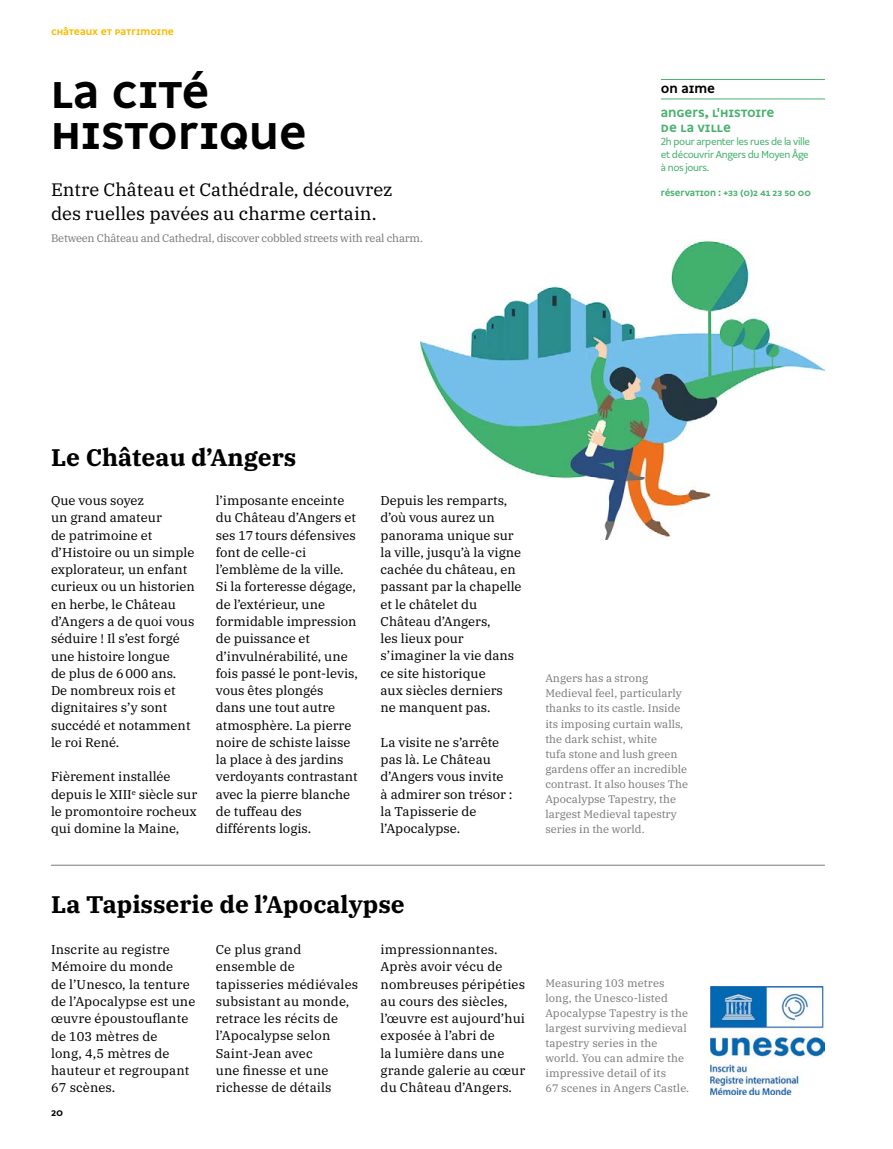
<style>
.page{position:relative;width:893px;height:1149px;background:#fff}
.page>*{position:absolute;margin:0;border:0;box-sizing:border-box;transform-origin:0 0}
.t1{font:700 48px/41px "Syndicat Beta A";color:#000}
.t2{font:700 24px "IBM Plex Serif";color:#000}
.t3{font:18px/23.7px "IBM Plex Serif";color:#000}
.t4{font:700 13.5px/15.1px "Syndicat Beta A";color:#49b170}
.t5{font:700 13.5px "Syndicat Beta A";color:#000}
.t6{font:12.75px/17.2px "IBM Plex Serif";color:#000}
.t7{font:10.8px/15.1px "IBM Plex Serif";color:#7c7b7b}
.t8{font:10.8px "IBM Plex Serif";letter-spacing:-.02em;color:#7c7b7b}
.t9{font:700 10.5px "Syndicat Beta A";color:#fbba00}
.t10{font:700 10.5px "Syndicat Beta A";color:#000}
.t11{font:9.75px/12.9px "Syndicat Beta A";letter-spacing:-.035em;color:#49b170}
.t12{font:700 9.75px "Syndicat Beta A";letter-spacing:-.01em;color:#49b170}
</style>
<div class="page">
<img style="left:421px;top:240px;width:404px;height:299px">
<img style="left:710px;top:986px;width:115px;height:107px">
<hr style="left:51px;top:864px;width:774px;height:1px;background:#7c7b7b">
<hr style="left:661px;top:79px;width:164px;height:1px;background:#49b170">
<hr style="left:661px;top:99px;width:164px;height:1px;background:#49b170">
<p class="t9" style="left:51px;top:24px;width:124px">Châteaux et patrimoine</p>
<h1 class="t1" style="left:51px;top:74px;width:258px">La cité historique</h1>
<h3 class="t3" style="left:51px;top:177px;width:343px">Entre Château et Cathédrale, découvrez des ruelles pavées au charme certain.</h3>
<p class="t8" style="left:51px;top:229px;width:374px">Between Château and Cathedral, discover cobbled streets with real charm.</p>
<p class="t5" style="left:661px;top:79px;width:56px">on aime</p>
<p class="t4" style="left:661px;top:105px;width:115px">Angers, l'histoire de la Ville</p>
<p class="t11" style="left:661px;top:135px;width:151px">2h pour arpenter les rues de la ville et découvrir Angers du Moyen Âge à nos jours.</p>
<p class="t12" style="left:661px;top:186px;width:152px">Réservation : +33 (0)2 41 23 50 00</p>
<h2 class="t2" style="left:51px;top:438px;width:247px">Le Château d’Angers</h2>
<p class="t6" style="left:51px;top:491px;width:145px">Que vous soyez<br>un grand amateur<br>de patrimoine et d’Histoire ou un simple explorateur, un enfant curieux ou un historien en herbe, le Château d’Angers a de quoi vous séduire ! Il s’est forgé une histoire longue<br>de plus de 6000 ans.<br>De nombreux rois et dignitaires s’y sont succédé et notamment le roi René.</p>
<p class="t6" style="left:51px;top:767px;width:148px">Fièrement installée depuis le XIII<sup>e</sup> siècle sur le promontoire rocheux qui domine la Maine,</p>
<p class="t6" style="left:216px;top:491px;width:144px">l’imposante enceinte du Château d’Angers et ses 17tours défensives font de celle-ci l’emblème de la ville.<br>Si la forteresse dégage, de l’extérieur, une formidable impression de puissance et d’invulnérabilité, une fois passé le pont-levis, vous êtes plongés<br>dans une tout autre atmosphère. La pierre noire de schiste laisse la place à des jardins verdoyants contrastant avec la pierre blanche de tuffeau des différents logis.</p>
<p class="t6" style="left:381px;top:490px;width:143px">Depuis les remparts, d’où vous aurez un panorama unique sur la ville, jusqu’à la vigne cachée du château, en passant par la chapelle et le châtelet du<br>Château d’Angers,<br>les lieux pour s’imaginer la vie dans ce site historique<br>aux siècles derniers<br>ne manquent pas.</p>
<p class="t6" style="left:381px;top:732px;width:134px">La visite ne s’arrête pas là. Le Château d’Angers vous invite à admirer son trésor : la Tapisserie de l’Apocalypse.</p>
<p class="t7" style="left:545px;top:669px;width:144px">Angers has a strong<br>Medieval feel, particularly thanks to its castle. Inside its imposing curtain walls, the dark schist, white<br>tufa stone and lush green gardens offer an incredible contrast. It also houses The<br>Apocalypse Tapestry, the largest Medieval tapestry series in the world.</p>
<h2 class="t2" style="left:51px;top:885px;width:355px">La Tapisserie de l’Apocalypse</h2>
<p class="t6" style="left:51px;top:939px;width:146px">Inscrite au registre<br>Mémoire du monde<br>de l’Unesco, la tenture de l’Apocalypse est une œuvre époustouflante de 103 mètres de<br>long, 4,5 mètres de hauteur et regroupant<br>67 scènes.</p>
<p class="t6" style="left:216px;top:939px;width:144px">Ce plus grand ensemble de tapisseries médiévales subsistant au monde, retrace les récits de l’Apocalypse selon<br>Saint-Jean avec<br>une finesse et une richesse de détails</p>
<p class="t6" style="left:381px;top:939px;width:146px">impressionnantes.<br>Après avoir vécu de nombreuses péripéties au cours des siècles, l’œuvre est aujourd’hui exposée à l’abri de<br>la lumière dans une grande galerie au cœur du Château d’Angers.</p>
<p class="t10" style="left:51px;top:1105px;width:14px">20</p>
<p class="t7" style="left:545px;top:973px;width:145px">Measuring 103 metres long, the Unesco-listed<br>Apocalypse Tapestry is the largest surviving medieval tapestry series in the world. You can admire the impressive detail of its<br>67 scenes in Angers Castle.</p>
</div>
